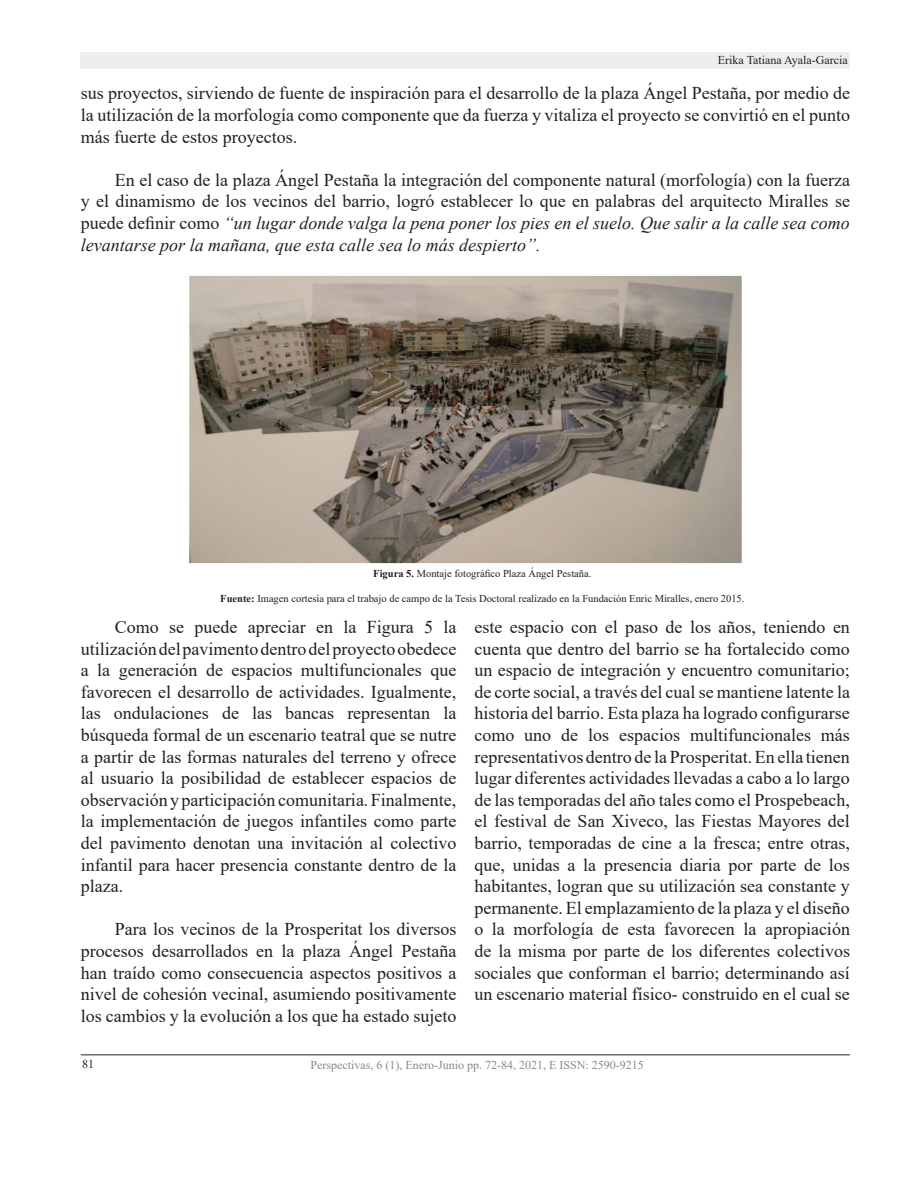
<style>
.page{position:relative;width:918px;height:1188px;background:#fff}
.page>*{position:absolute;margin:0;border:0;box-sizing:border-box;transform-origin:0 0}
.Cuerpo_de_texto{font:18px/21.6px "Times New Roman";color:#231f20;text-align:justify}
.t1{font:12px "Times New Roman";color:#868a8b}
.t2{font:12px "Times New Roman";color:#231f20}
.Cuerpo_de_texto-2{font:10.5px "Times New Roman";color:#231f20}
.s1{font-style:italic}
.s2{font-weight:700}
</style>
<div class="page">
<div style="left:81px;top:52px;width:769px;height:17px;background:#eeeeef"></div>
<hr style="left:81px;top:1054px;width:769px;height:1px;background:#231f20">
<img style="left:189px;top:275px;width:553px;height:289px">
<p class="t2" style="left:718px;top:51px;width:131px">Erika Tatiana Ayala-Garcia</p>
<p class="Cuerpo_de_texto" style="left:81px;top:82px;width:771px">sus proyectos, sirviendo de fuente de inspiración para el desarrollo de la plaza Ángel Pestaña, por medio de la utilización de la morfología como componente que da fuerza y vitaliza el proyecto se convirtió en el punto más fuerte de estos proyectos.</p>
<p class="Cuerpo_de_texto" style="left:81px;top:168px;width:771px;text-indent:34px">En el caso de la plaza Ángel Pestaña la integración del componente natural (morfología) con la fuerza y el dinamismo de los vecinos del barrio, logró establecer lo que en palabras del arquitecto Miralles se puede definir como <span class="s1">“un lugar donde valga la pena poner los pies en el suelo. Que salir a la calle sea como levantarse por la mañana, que esta calle sea lo más despierto”.</span></p>
<p class="Cuerpo_de_texto-2" style="left:373px;top:566px;width:220px"><span class="s2">Figura 5.</span> Montaje fotográfico Plaza Ángel Pestaña.</p>
<p class="Cuerpo_de_texto-2" style="left:220px;top:591px;width:526px"><span class="s2">Fuente:</span> Imagen cortesía para el trabajo de campo de la Tesis Doctoral realizado en la Fundación Enric Miralles, enero 2015.</p>
<p class="Cuerpo_de_texto" style="left:81px;top:616px;width:377px;text-indent:34px">Como se puede apreciar en la Figura 5 la utilización del pavimento dentro del proyecto obedece a la generación de espacios multifuncionales que favorecen el desarrollo de actividades. Igualmente, las ondulaciones de las bancas representan la búsqueda formal de un escenario teatral que se nutre a partir de las formas naturales del terreno y ofrece al usuario la posibilidad de establecer espacios de observación y participación comunitaria. Finalmente, la implementación de juegos infantiles como parte del pavimento denotan una invitación al colectivo infantil para hacer presencia constante dentro de la plaza.</p>
<p class="Cuerpo_de_texto" style="left:81px;top:918px;width:377px;text-indent:34px">Para los vecinos de la Prosperitat los diversos procesos desarrollados en la plaza Ángel Pestaña han traído como consecuencia aspectos positivos a nivel de cohesión vecinal, asumiendo positivamente los cambios y la evolución a los que ha estado sujeto</p>
<p class="Cuerpo_de_texto" style="left:474px;top:616px;width:377px">este espacio con el paso de los años, teniendo en cuenta que dentro del barrio se ha fortalecido como un espacio de integración y encuentro comunitario; de corte social, a través del cual se mantiene latente la historia del barrio. Esta plaza ha logrado configurarse como uno de los espacios multifuncionales más representativos dentro de la Prosperitat. En ella tienen lugar diferentes actividades llevadas a cabo a lo largo de las temporadas del año tales como el Prospebeach, el festival de San Xiveco, las Fiestas Mayores del barrio, temporadas de cine a la fresca; entre otras, que, unidas a la presencia diaria por parte de los habitantes, logran que su utilización sea constante y permanente. El emplazamiento de la plaza y el diseño o la morfología de esta favorecen la apropiación de la misma por parte de los diferentes colectivos sociales que conforman el barrio; determinando así un escenario material físico- construido en el cual se</p>
<p class="t2" style="left:82px;top:1056px;width:13px">81</p>
<p class="t1" style="left:311px;top:1057px;width:335px">Perspectivas, 6 (1), Enero-Junio pp. 72-84, 2021, E ISSN: 2590-9215</p>
</div>
